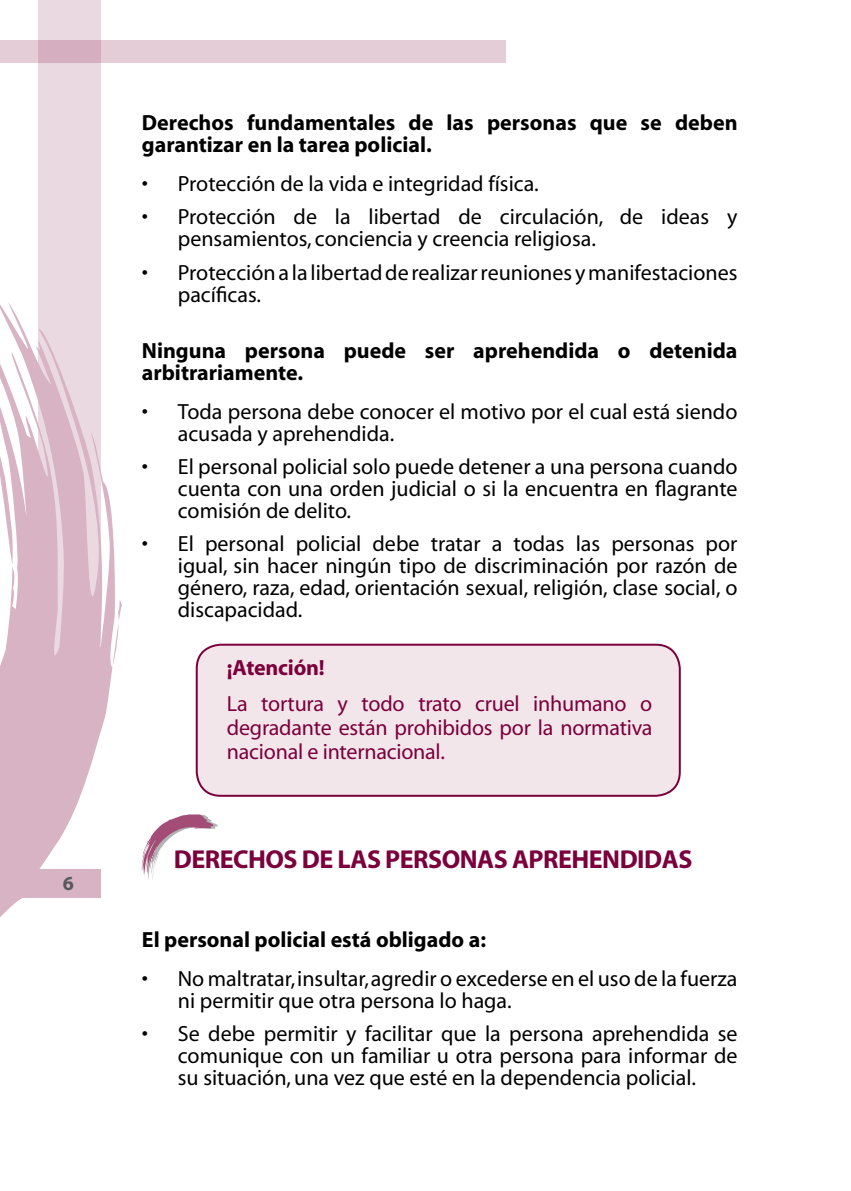
<style>
.page{position:relative;width:851px;height:1191px;background:#fff}
.page>*{position:absolute;margin:0;border:0;box-sizing:border-box;transform-origin:0 0}
.t1{font:700 26px "Myriad";letter-spacing:-.02em;color:#7b003b}
.t2{font:22px/22px "Myriad";color:#000}
.t3{font:700 22px/22px "Myriad";color:#000}
.t4{font:22px/24px "Myriad";letter-spacing:-.01em;color:#7b003b;text-align:justify}
.t5{font:700 22px "Myriad";color:#7b003b}
.t6{font:700 20px "Myriad";color:#58585a}
</style>
<div class="page">
<div style="left:39px;top:0;width:62px;height:708px;background:#ebd9e1"></div>
<svg style="left:0;top:227px;width:122px;height:690px"></svg>
<svg style="left:0;top:40px;width:506px;height:22px;background:#e2c9d4"></svg>
<div style="left:197px;top:644px;width:482px;height:151px;background:#f2e6eb;border-radius:24px"></div>
<div style="left:196px;top:643px;width:484px;height:153px;border:2px solid #7b003b;border-radius:24px"></div>
<svg style="left:141px;top:814px;width:77px;height:66px"></svg>
<p class="t6" style="left:63px;top:873px;width:13px">6</p>
<p class="t3" style="left:142px;top:112px;width:597px">Derechos fundamentales de las personas que se deben garantizar en la tarea policial.</p>
<p class="t2" style="left:142px;top:174px;width:398px">• Protección de la vida e integridad física.</p>
<p class="t2" style="left:178px;top:207px;width:561px;text-indent:-36px">• Protección de la libertad de circulación, de ideas y pensamientos, conciencia y creencia religiosa.</p>
<p class="t2" style="left:178px;top:262px;width:561px;text-indent:-36px">• Protección a la libertad de realizar reuniones y manifestaciones pacíficas.</p>
<p class="t3" style="left:142px;top:340px;width:597px">Ninguna persona puede ser aprehendida o detenida arbitrariamente.</p>
<p class="t2" style="left:178px;top:401px;width:561px;text-indent:-36px">• Toda persona debe conocer el motivo por el cual está siendo acusada y aprehendida.</p>
<p class="t2" style="left:178px;top:457px;width:561px;text-align:justify;text-indent:-36px">• El personal policial solo puede detener a una persona cuando cuenta con una orden judicial o si la encuentra en flagrante comisión de delito.</p>
<p class="t2" style="left:178px;top:534px;width:561px;text-align:justify;text-indent:-36px">• El personal policial debe tratar a todas las personas por igual, sin hacer ningún tipo de discriminación por razón de género, raza, edad, orientación sexual, religión, clase social, o discapacidad.</p>
<p class="t5" style="left:227px;top:657px;width:99px">¡Atención!</p>
<p class="t4" style="left:227px;top:692px;width:427px">La tortura y todo trato cruel inhumano o degradante están prohibidos por la normativa nacional e internacional.</p>
<p class="t1" style="left:174px;top:846px;width:520px">Derechos de las personas aprehendidas</p>
<p class="t3" style="left:142px;top:929px;width:346px">El personal policial está obligado a:</p>
<p class="t2" style="left:178px;top:968px;width:561px;text-indent:-36px">• No maltratar, insultar, agredir o excederse en el uso de la fuerza ni permitir que otra persona lo haga.</p>
<p class="t2" style="left:178px;top:1023px;width:561px;text-align:justify;text-indent:-36px">• Se debe permitir y facilitar que la persona aprehendida se comunique con un familiar u otra persona para informar de su situación, una vez que esté en la dependencia policial.</p>
</div>
